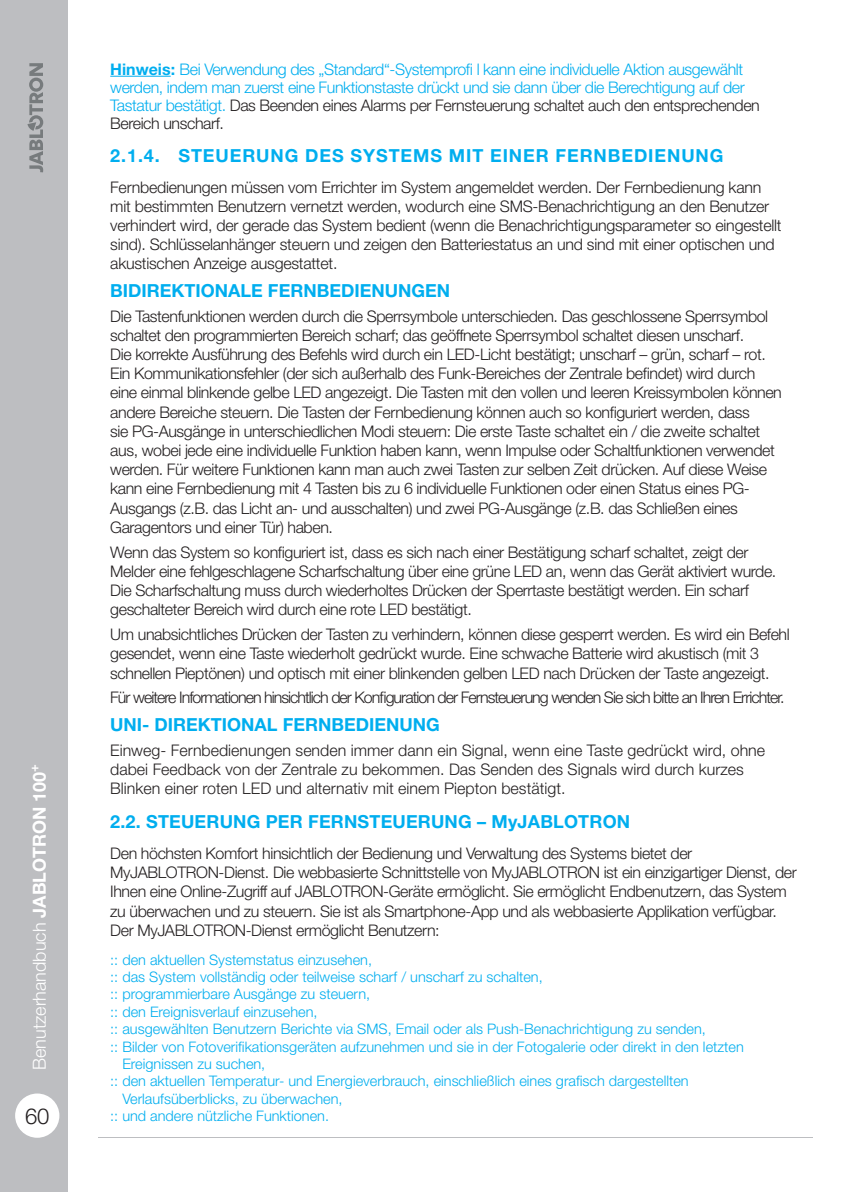
<style>
.page{position:relative;width:844px;height:1192px;background:#fff}
.page>*{position:absolute;margin:0;border:0;box-sizing:border-box;transform-origin:0 0}
.t1{font:300 22px "Helvetica Neue LT Pro";color:#231f20}
.t2{font:700 18px "Helvetica Neue LT Pro";letter-spacing:.01em;color:#00aeef}
.t3{font:700 18px "Helvetica Neue LT Pro";letter-spacing:.05em;color:#00aeef}
.t4{font:300 18px "Helvetica Neue LT Pro";color:#fff}
.t5{font:300 16px/19.2px "Helvetica Neue LT Pro";letter-spacing:-.025em;color:#231f20}
.t6{font:300 16px/18px "Helvetica Neue LT Pro";letter-spacing:-.025em;color:#00aeef}
.t7{font:300 16px/19.2px "Helvetica Neue LT Pro";color:#231f20}
.t8{font:300 16px "Helvetica Neue LT Pro";letter-spacing:-.06em;color:#231f20}
.t9{font:300 14.4px "Helvetica Neue LT Pro";color:#00aeef}
.s1{font-weight:700}
.s2{color:#231f20}
</style>
<div class="page">
<div style="left:0;top:0;width:68px;height:1192px;background:#bdbec1"></div>
<svg style="left:27px;top:63px;width:16px;height:109px"></svg>
<div style="left:15px;top:1093px;width:44px;height:44px;background:#fff;border-radius:50%"></div>
<hr style="left:110px;top:76px;width:61px;height:1px;background:#00aeef">
<p class="t4" style="left:33px;top:1070px;width:308px;rotate:-90deg">Benutzerhandbuch <span class="s1">JABLOTRON 100</span><sup>+</sup></p>
<h1 class="t1" style="left:25px;top:1107px;width:26px">60</h1>
<p class="t6" style="left:110px;top:62px;width:651px"><span class="s1">Hinweis:</span> Bei Verwendung des „Standard“-Systemprofi l kann eine individuelle Aktion ausgewählt werden, indem man zuerst eine Funktionstaste drückt und sie dann über die Berechtigung auf der Tastatur bestätigt. <span class="s2">Das Beenden eines Alarms per Fernsteuerung schaltet auch den entsprechenden Bereich unscharf.</span></p>
<p class="t3" style="left:110px;top:149px;width:614px">2.1.4. STEUERUNG DES SYSTEMS MIT EINER FERNBEDIENUNG</p>
<p class="t5" style="left:110px;top:179px;width:672px">Fernbedienungen müssen vom Errichter im System angemeldet werden. Der Fernbedienung kann mit bestimmten Benutzern vernetzt werden, wodurch eine SMS-Benachrichtigung an den Benutzer verhindert wird, der gerade das System bedient (wenn die Benachrichtigungsparameter so eingestellt sind). Schlüsselanhänger steuern und zeigen den Batteriestatus an und sind mit einer optischen und akustischen Anzeige ausgestattet.</p>
<p class="t2" style="left:110px;top:284px;width:341px">BIDIREKTIONALE FERNBEDIENUNGEN</p>
<p class="t5" style="left:110px;top:308px;width:673px">Die Tastenfunktionen werden durch die Sperrsymbole unterschieden. Das geschlossene Sperrsymbol schaltet den programmierten Bereich scharf; das geöffnete Sperrsymbol schaltet diesen unscharf.<br>Die korrekte Ausführung des Befehls wird durch ein LED-Licht bestätigt; unscharf – grün, scharf – rot.<br>Ein Kommunikationsfehler (der sich außerhalb des Funk-Bereiches der Zentrale befindet) wird durch eine einmal blinkende gelbe LED angezeigt. Die Tasten mit den vollen und leeren Kreissymbolen können andere Bereiche steuern. Die Tasten der Fernbedienung können auch so konfiguriert werden, dass<br>sie PG-Ausgänge in unterschiedlichen Modi steuern: Die erste Taste schaltet ein / die zweite schaltet aus, wobei jede eine individuelle Funktion haben kann, wenn Impulse oder Schaltfunktionen verwendet werden. Für weitere Funktionen kann man auch zwei Tasten zur selben Zeit drücken. Auf diese Weise kann eine Fernbedienung mit 4 Tasten bis zu 6 individuelle Funktionen oder einen Status eines PG-Ausgangs (z.B. das Licht an- und ausschalten) und zwei PG-Ausgänge (z.B. das Schließen eines Garagentors und einer Tür) haben.</p>
<p class="t5" style="left:110px;top:544px;width:667px">Wenn das System so konfiguriert ist, dass es sich nach einer Bestätigung scharf schaltet, zeigt der Melder eine fehlgeschlagene Scharfschaltung über eine grüne LED an, wenn das Gerät aktiviert wurde.<br>Die Scharfschaltung muss durch wiederholtes Drücken der Sperrtaste bestätigt werden. Ein scharf geschalteter Bereich wird durch eine rote LED bestätigt.</p>
<p class="t5" style="left:110px;top:626px;width:680px">Um unabsichtliches Drücken der Tasten zu verhindern, können diese gesperrt werden. Es wird ein Befehl gesendet, wenn eine Taste wiederholt gedrückt wurde. Eine schwache Batterie wird akustisch (mit 3 schnellen Pieptönen) und optisch mit einer blinkenden gelben LED nach Drücken der Taste angezeigt.</p>
<p class="t8" style="left:110px;top:692px;width:675px">Für weitere Informationen hinsichtlich der Konfiguration der Fernsteuerung wenden Sie sich bitte an Ihren Errichter.</p>
<p class="t2" style="left:110px;top:718px;width:331px">UNI- DIREKTIONAL FERNBEDIENUNG</p>
<p class="t7" style="left:110px;top:742px;width:656px">Einweg- Fernbedienungen senden immer dann ein Signal, wenn eine Taste gedrückt wird, ohne dabei Feedback von der Zentrale zu bekommen. Das Senden des Signals wird durch kurzes<br>Blinken einer roten LED und alternativ mit einem Piepton bestätigt.</p>
<p class="t2" style="left:110px;top:815px;width:521px">2.2. STEUERUNG PER FERNSTEUERUNG – MyJABLOTRON</p>
<p class="t5" style="left:110px;top:845px;width:687px">Den höchsten Komfort hinsichtlich der Bedienung und Verwaltung des Systems bietet der MyJABLOTRON-Dienst. Die webbasierte Schnittstelle von MyJABLOTRON ist ein einzigartiger Dienst, der Ihnen eine Online-Zugriff auf JABLOTRON-Geräte ermöglicht. Sie ermöglicht Endbenutzern, das System zu überwachen und zu steuern. Sie ist als Smartphone-App und als webbasierte Applikation verfügbar.<br>Der MyJABLOTRON-Dienst ermöglicht Benutzern:</p>
<p class="t9" style="left:110px;top:954px;width:263px">:: den aktuellen Systemstatus einzusehen,</p>
<p class="t9" style="left:110px;top:971px;width:434px">:: das System vollständig oder teilweise scharf / unscharf zu schalten,</p>
<p class="t9" style="left:110px;top:989px;width:261px">:: programmierbare Ausgänge zu steuern,</p>
<p class="t9" style="left:110px;top:1006px;width:209px">:: den Ereignisverlauf einzusehen,</p>
<p class="t9" style="left:110px;top:1024px;width:597px">:: ausgewählten Benutzern Berichte via SMS, Email oder als Push-Benachrichtigung zu senden,</p>
<p class="t9" style="left:110px;top:1041px;width:635px">:: Bilder von Fotoverifikationsgeräten aufzunehmen und sie in der Fotogalerie oder direkt in den letzten</p>
<p class="t9" style="left:122px;top:1058px;width:144px">Ereignissen zu suchen,</p>
<p class="t9" style="left:110px;top:1076px;width:580px">:: den aktuellen Temperatur- und Energieverbrauch, einschließlich eines grafisch dargestellten</p>
<p class="t9" style="left:122px;top:1093px;width:221px">Verlaufsüberblicks, zu überwachen,</p>
<p class="t9" style="left:110px;top:1111px;width:220px">:: und andere nützliche Funktionen.</p>
</div>
